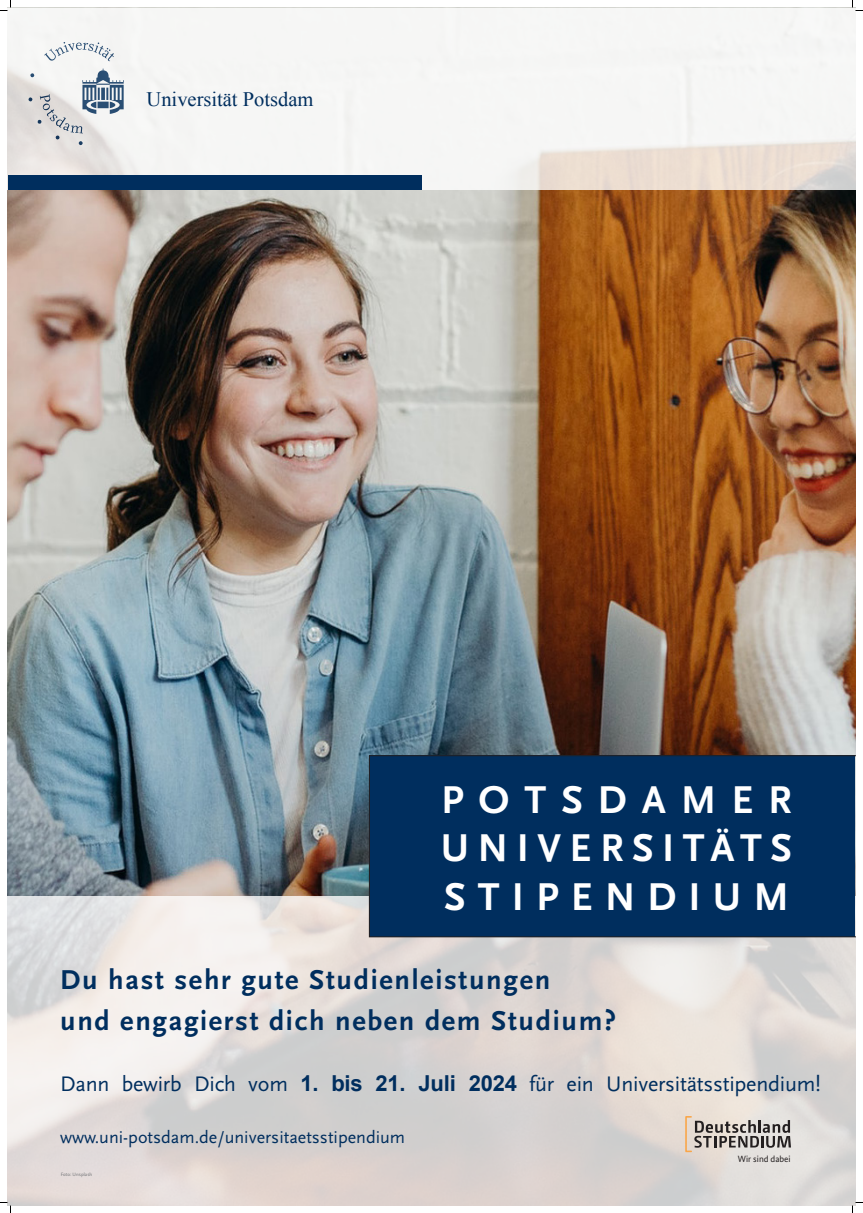
<style>
.page{position:relative;width:863px;height:1213px;background:#fff}
.page>*{position:absolute;margin:0;border:0;box-sizing:border-box;transform-origin:0 0}
.t1{font:700 40.5px "Scala Sans Pro";letter-spacing:.21em;color:#fff}
.t2{font:700 40.5px "Scala Sans Pro";letter-spacing:.3em;color:#fff}
.t3{font:700 40.5px "Scala Sans Pro";letter-spacing:.37em;color:#fff}
.t4{font:700 28.5px/40.5px "Scala Sans Pro";letter-spacing:.06em;color:#002e5e}
.t5{font:22px "Scala Sans Pro";letter-spacing:-.01em;color:#002e5e}
.t6{font:20.5px "Times New Roman";color:#002e5e}
.t7{font:18px "Scala Sans Pro";color:#002e5e}
.t8{font:9.05px "Bundes Sans";color:#231f20}
.t9{font:5px "Scala Sans Pro";color:#727477}
.s1{font-family:"Arial";font-weight:700}
</style>
<div class="page">
<img style="left:8px;top:190px;width:847px;height:707px">
<svg style="left:8px;top:897px;width:847px;height:308px;background:#dfdad8"></svg>
<svg style="left:8px;top:8px;width:847px;height:182px;fill:#f6f6f5"></svg>
<svg style="left:44px;top:42px;width:70px;height:19px"></svg>
<svg style="left:28px;top:68px;width:96px;height:77px"></svg>
<div style="left:369px;top:755px;width:486px;height:182px;background:#002e5e"></div>
<svg style="left:694px;top:1120px;width:97px;height:28px;background:#9e9894"></svg>
<div style="left:685px;top:1116px;width:7px;height:36px;border:2px solid #f9a64a"></div>
<div style="left:8px;top:176px;width:414px;height:14px;background:#002e5e"></div>
<svg style="left:0;top:0;width:11px;height:11px"></svg>
<svg style="left:0;top:1202px;width:11px;height:11px"></svg>
<svg style="left:852px;top:0;width:11px;height:11px"></svg>
<svg style="left:852px;top:1202px;width:11px;height:11px"></svg>
<p class="t6" style="left:147px;top:85px;width:168px">Universität Potsdam</p>
<p class="t3" style="left:441px;top:776px;width:352px">POTSDAMER</p>
<p class="t1" style="left:441px;top:824px;width:353px">UNIVERSITÄTS</p>
<p class="t2" style="left:444px;top:873px;width:346px">STIPENDIUM</p>
<p class="t4" style="left:60px;top:960px;width:557px">Du hast sehr gute Studienleistungen<br>und engagierst dich neben dem Studium?</p>
<p class="t5" style="left:60px;top:1071px;width:762px">Dann bewirb Dich vom <span class="s1">1. bis 21. Juli 2024</span> für ein Universitätsstipendium!</p>
<p class="t7" style="left:60px;top:1127px;width:347px">www.uni-potsdam.de/universitaetsstipendium</p>
<p class="t8" style="left:738px;top:1153px;width:54px">Wir sind dabei</p>
<p class="t9" style="left:61px;top:1171px;width:33px">Foto: Unsplash</p>
</div>
